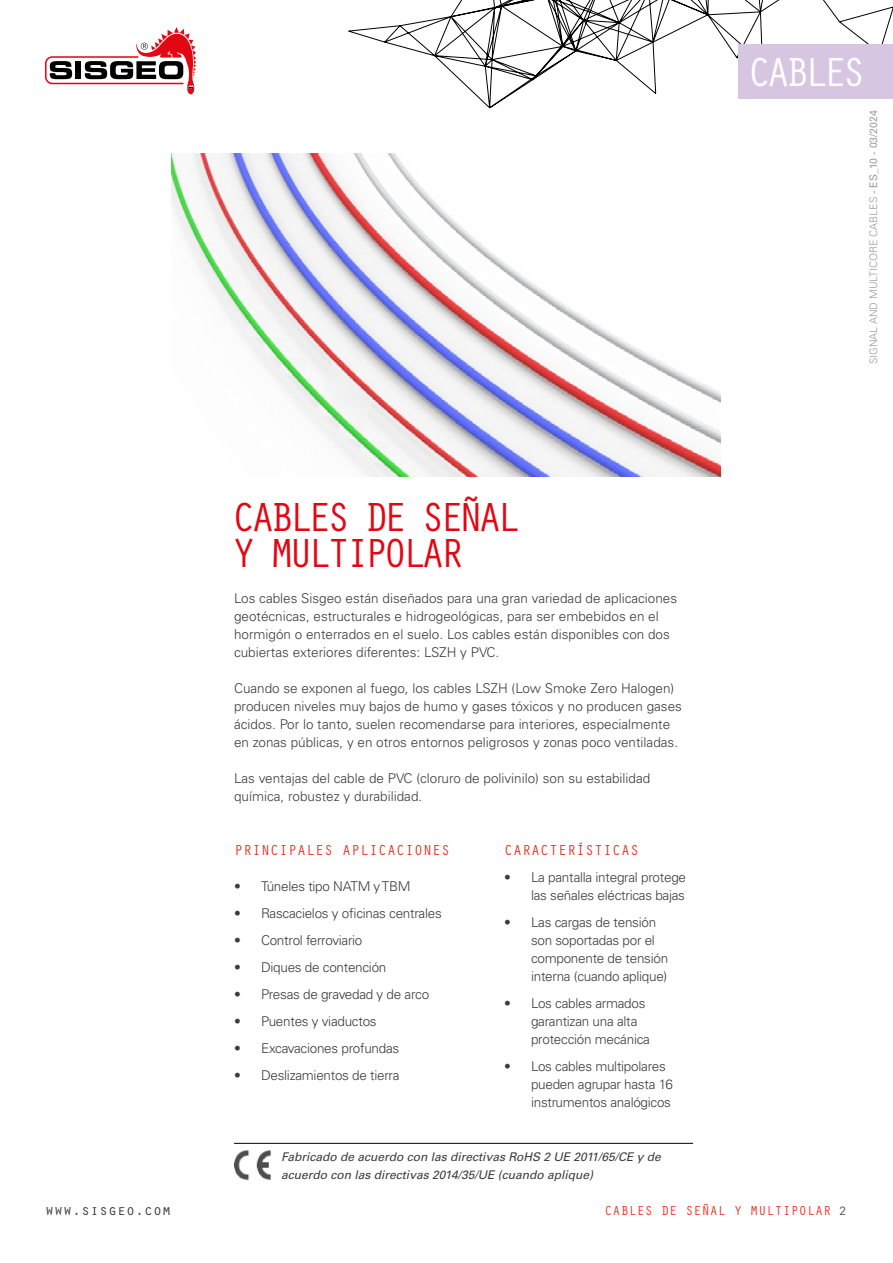
<style>
.page{position:relative;width:893px;height:1263px;background:#fff}
.page>*{position:absolute;margin:0;border:0;box-sizing:border-box;transform-origin:0 0}
.t1{font:42px/36px "Orator Std";letter-spacing:-.15em;color:#e30613}
.t2{font:42px "Orator Std";letter-spacing:-.15em;color:#fff}
.t3{font:15px "Orator Std";color:#e63323}
.t4{font:15px "Orator Std";color:#3c3c3b}
.t5{font:300 13.5px/18px "Univers LT Std";color:#3c3c3b}
.t6{font:300 13.5px/18px "Univers LT Std";letter-spacing:-.02em;color:#3c3c3b}
.t7{font:13.5px "Orator Std";color:#e63323}
.t8{font:italic 12px/18px "Univers LT Std";color:#3c3c3b}
.t9{font:300 10.5px "Univers LT";color:#9d9d9c}
.s1{font-family:"Univers LT Std";font-weight:400}
.s2{font-family:"Univers LT Std";font-weight:300;font-size:12px;color:#3c3c3b}
</style>
<div class="page">
<svg style="left:348px;top:0;width:545px;height:108px"></svg>
<svg style="left:45px;top:27px;width:151px;height:68px"></svg>
<div style="left:738px;top:45px;width:155px;height:54px;background:#d6c6e2"></div>
<hr style="left:234px;top:1143px;width:459px;height:1px;background:#000">
<img style="left:171px;top:153px;width:549px;height:324px">
<img style="left:234px;top:1151px;width:36px;height:28px">
<h1 class="t2" style="left:747px;top:42px;width:121px">CABLES</h1>
<p class="t9" style="left:867px;top:364px;width:255px;rotate:-90deg">SIGNAL AND MULTICORE CABLES <span class="s1">- ES_10 - 03/2024</span></p>
<h1 class="t1" style="left:232px;top:497px;width:291px">CABLES DE SEÑAL<br>Y MULTIPOLAR</h1>
<p class="t5" style="left:234px;top:589px;width:445px">Los cables Sisgeo están diseñados para una gran variedad de aplicaciones geotécnicas, estructurales e hidrogeológicas, para ser embebidos en el hormigón o enterrados en el suelo. Los cables están disponibles con dos cubiertas exteriores diferentes: LSZH y PVC.</p>
<p class="t5" style="left:234px;top:679px;width:449px">Cuando se exponen al fuego, los cables LSZH (Low Smoke Zero Halogen) producen niveles muy bajos de humo y gases tóxicos y no producen gases ácidos. Por lo tanto, suelen recomendarse para interiores, especialmente en zonas públicas, y en otros entornos peligrosos y zonas poco ventiladas.</p>
<p class="t5" style="left:234px;top:769px;width:418px">Las ventajas del cable de PVC (cloruro de polivinilo) son su estabilidad química, robustez y durabilidad.</p>
<p class="t3" style="left:234px;top:839px;width:218px">PRINCIPALES APLICACIONES</p>
<p class="t6" style="left:234px;top:877px;width:178px">• Túneles tipo NATM y TBM</p>
<p class="t6" style="left:234px;top:904px;width:209px">• Rascacielos y oficinas centrales</p>
<p class="t6" style="left:234px;top:931px;width:130px">• Control ferroviario</p>
<p class="t6" style="left:234px;top:958px;width:154px">• Diques de contención</p>
<p class="t6" style="left:234px;top:985px;width:197px">• Presas de gravedad y de arco</p>
<p class="t6" style="left:234px;top:1012px;width:144px">• Puentes y viaductos</p>
<p class="t6" style="left:234px;top:1039px;width:167px">• Excavaciones profundas</p>
<p class="t6" style="left:234px;top:1066px;width:167px">• Deslizamientos de tierra</p>
<p class="t3" style="left:504px;top:839px;width:136px">CARACTERÍSTICAS</p>
<p class="t6" style="left:504px;top:868px;width:184px;text-align:right">• La pantalla integral protege las señales eléctricas bajas</p>
<p class="t6" style="left:531px;top:913px;width:139px;text-indent:-27px">• Las cargas de tensión son soportadas por el componente de tensión interna (cuando aplique)</p>
<p class="t6" style="left:531px;top:994px;width:120px;text-indent:-27px">• Los cables armados garantizan una alta protección mecánica</p>
<p class="t6" style="left:531px;top:1057px;width:143px;text-indent:-27px">• Los cables multipolares pueden agrupar hasta 16 instrumentos analógicos</p>
<p class="t8" style="left:281px;top:1148px;width:381px">Fabricado de acuerdo con las directivas RoHS 2 UE 2011/65/CE y de acuerdo con las directivas 2014/35/UE (cuando aplique)</p>
<p class="t4" style="left:45px;top:1199px;width:127px">www.sisgeo.com</p>
<p class="t7" style="left:604px;top:1201px;width:243px">CABLES DE SEÑAL Y MULTIPOLAR <span class="s2">2</span></p>
</div>
